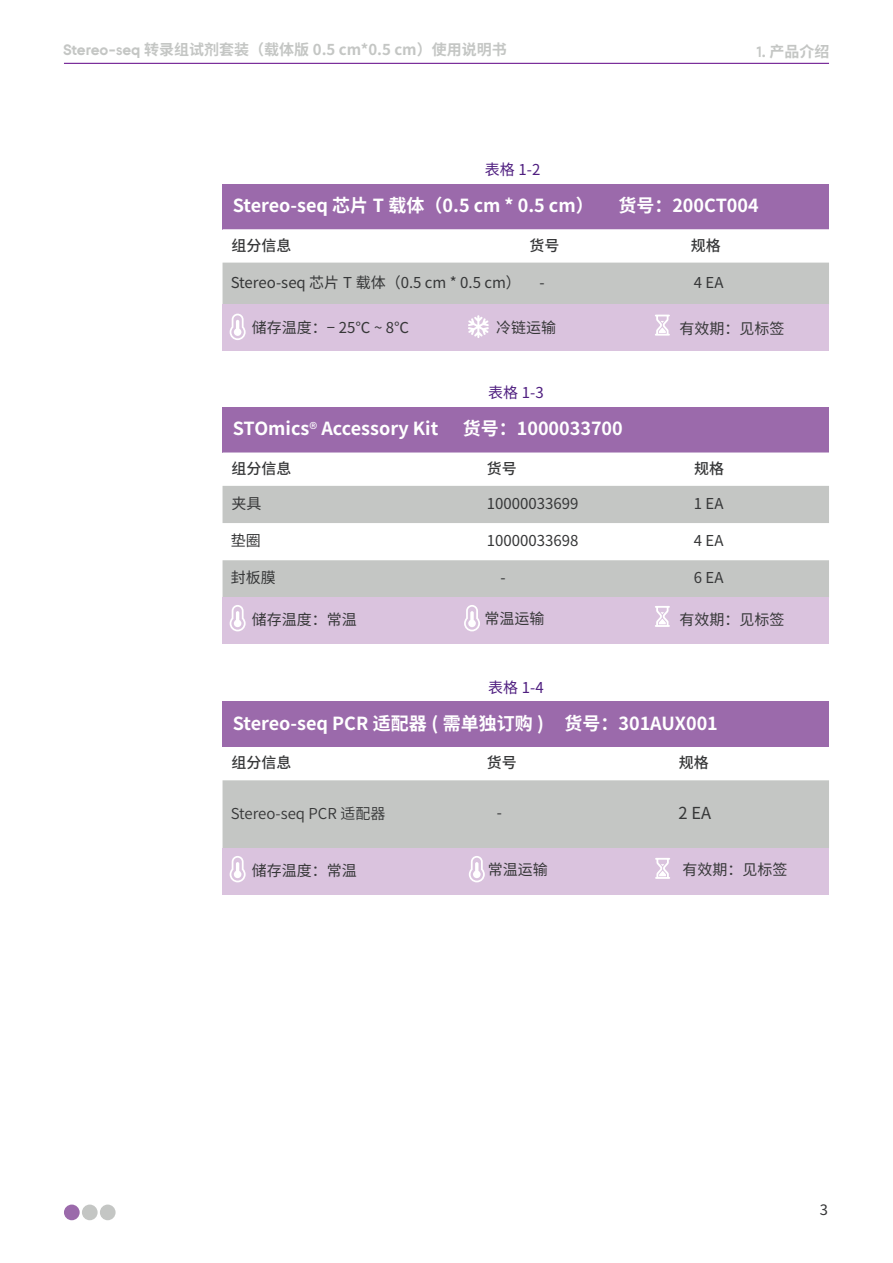
<style>
.page{position:relative;width:893px;height:1263px;background:#fff}
.page>*{position:absolute;margin:0;border:0;box-sizing:border-box;transform-origin:0 0}
.t1{font:700 18px "Source Han Sans SC";color:#fff}
.t2{font:16.5px "Source Han Sans SC";color:#363738}
.t3{font:16.5px "Source Sans Pro";color:#363738}
.t4{font:15px "Source Han Sans SC";color:#363738}
.t5{font:700 15px "Source Han Sans SC";color:#c4c6c4}
.t6{font:500 15px "Source Han Sans SC";color:#363738}
.t7{font:15px "Source Han Sans SC";color:#363738}
.t8{font:15px "Source Han Sans SC";color:#4f1e80}
.s1{font-family:"BGI"}
.s2{font-weight:400;font-size:16.5px}
</style>
<div class="page">
<div style="left:64px;top:1204px;width:16px;height:16px;background:#9b6aab;border-radius:50%"></div>
<div style="left:82px;top:1204px;width:16px;height:16px;background:#c4c6c4;border-radius:50%"></div>
<div style="left:100px;top:1204px;width:16px;height:16px;background:#c4c6c4;border-radius:50%"></div>
<hr style="left:64px;top:63px;width:765px;height:1px;background:#5e0085">
<div style="left:223px;top:184px;width:606px;height:45px;background:#9b6aab"></div>
<svg style="left:223px;top:229px;width:606px;height:76px"></svg>
<div style="left:223px;top:305px;width:606px;height:46px;background:#dac3de"></div>
<svg style="left:655px;top:315px;width:15px;height:21px"></svg>
<svg style="left:230px;top:314px;width:16px;height:26px"></svg>
<div style="left:223px;top:702px;width:606px;height:45px;background:#9b6aab"></div>
<div style="left:223px;top:780px;width:606px;height:68px;background:#c4c6c4"></div>
<div style="left:223px;top:848px;width:606px;height:47px;background:#dac3de"></div>
<svg style="left:230px;top:856px;width:16px;height:26px"></svg>
<svg style="left:469px;top:856px;width:16px;height:26px"></svg>
<svg style="left:655px;top:858px;width:15px;height:21px"></svg>
<div style="left:223px;top:407px;width:606px;height:45px;background:#9b6aab"></div>
<svg style="left:223px;top:452px;width:606px;height:1px"></svg>
<svg style="left:223px;top:486px;width:606px;height:111px;fill:#c4c6c4"></svg>
<div style="left:223px;top:597px;width:606px;height:47px;background:#dac3de"></div>
<svg style="left:655px;top:606px;width:15px;height:21px"></svg>
<svg style="left:230px;top:605px;width:16px;height:26px"></svg>
<svg style="left:464px;top:605px;width:16px;height:26px"></svg>
<svg style="left:468px;top:315px;width:21px;height:23px"></svg>
<p class="t5" style="left:63px;top:41px;width:445px"><span class="s1">Stereo-seq</span> 转录组试剂套装（载体版 0.5 cm*0.5 cm）使用说明书</p>
<p class="t5" style="left:757px;top:43px;width:74px"><span class="s1">1.</span> 产品介绍</p>
<p class="t8" style="left:485px;top:161px;width:57px">表格 1-2</p>
<p class="t1" style="left:233px;top:195px;width:362px">Stereo-seq 芯片 T 载体（0.5 cm * 0.5 cm）</p>
<p class="t1" style="left:618px;top:195px;width:142px">货号：200CT004</p>
<p class="t6" style="left:231px;top:237px;width:61px">组分信息</p>
<p class="t6" style="left:529px;top:237px;width:31px">货号</p>
<p class="t6" style="left:691px;top:237px;width:31px">规格</p>
<p class="t4" style="left:231px;top:274px;width:316px">Stereo-seq 芯片 T 载体（0.5 cm * 0.5 cm） -</p>
<p class="t4" style="left:694px;top:274px;width:31px">4 EA</p>
<p class="t4" style="left:252px;top:319px;width:159px">储存温度：− 25℃ ~ 8℃</p>
<p class="t4" style="left:679px;top:320px;width:107px">有效期：见标签</p>
<p class="t4" style="left:496px;top:319px;width:61px">冷链运输</p>
<p class="t8" style="left:488px;top:384px;width:57px">表格 1-3</p>
<p class="t1" style="left:233px;top:419px;width:207px">STOmics<span class="s2">®</span> Accessory Kit</p>
<p class="t1" style="left:463px;top:419px;width:162px">货号：1000033700</p>
<p class="t6" style="left:231px;top:460px;width:61px">组分信息</p>
<p class="t6" style="left:487px;top:460px;width:31px">货号</p>
<p class="t6" style="left:694px;top:460px;width:31px">规格</p>
<p class="t4" style="left:231px;top:495px;width:31px">夹具</p>
<p class="t4" style="left:487px;top:495px;width:93px">10000033699</p>
<p class="t4" style="left:694px;top:495px;width:31px">1 EA</p>
<p class="t4" style="left:231px;top:532px;width:31px">垫圈</p>
<p class="t4" style="left:487px;top:532px;width:93px">10000033698</p>
<p class="t4" style="left:694px;top:532px;width:31px">4 EA</p>
<p class="t4" style="left:231px;top:569px;width:46px">封板膜</p>
<p class="t4" style="left:500px;top:569px;width:7px">-</p>
<p class="t4" style="left:694px;top:569px;width:31px">6 EA</p>
<p class="t4" style="left:252px;top:611px;width:106px">储存温度：常温</p>
<p class="t4" style="left:484px;top:610px;width:61px">常温运输</p>
<p class="t4" style="left:679px;top:611px;width:106px">有效期：见标签</p>
<p class="t8" style="left:488px;top:679px;width:57px">表格 1-4</p>
<p class="t1" style="left:233px;top:713px;width:487px">Stereo-seq PCR 适配器 ( 需单独订购 ) 货号：301AUX001</p>
<p class="t6" style="left:231px;top:754px;width:61px">组分信息</p>
<p class="t6" style="left:487px;top:754px;width:31px">货号</p>
<p class="t6" style="left:679px;top:754px;width:31px">规格</p>
<p class="t7" style="left:231px;top:805px;width:156px">Stereo-seq PCR 适配器</p>
<p class="t3" style="left:497px;top:803px;width:7px">-</p>
<p class="t2" style="left:678px;top:804px;width:34px">2 EA</p>
<p class="t4" style="left:252px;top:862px;width:106px">储存温度：常温</p>
<p class="t4" style="left:488px;top:861px;width:61px">常温运输</p>
<p class="t4" style="left:682px;top:861px;width:106px">有效期：见标签</p>
<p class="t3" style="left:820px;top:1199px;width:10px">3</p>
</div>
